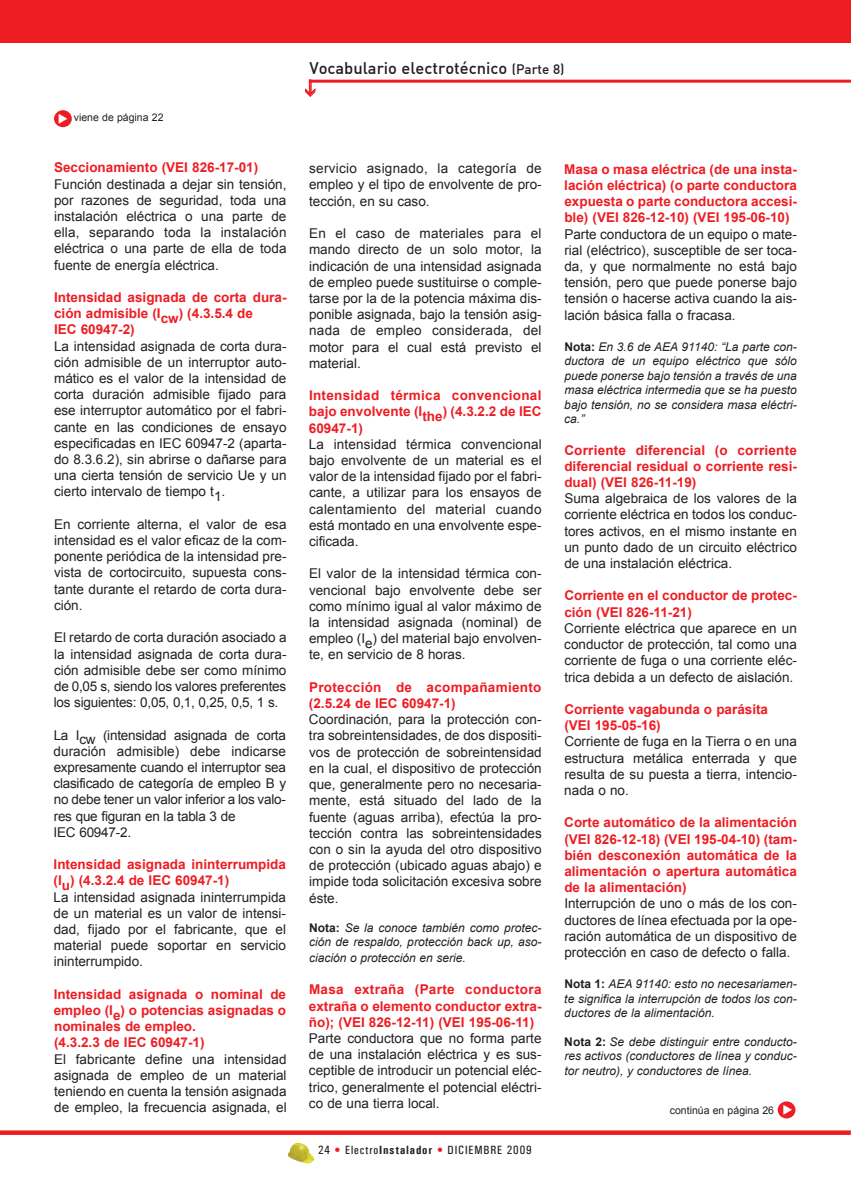
<style>
.page{position:relative;width:851px;height:1191px;background:#fff}
.page>*{position:absolute;margin:0;border:0;box-sizing:border-box;transform-origin:0 0}
.t1{font:500 16.5px "DIN";color:#231f20}
.t2{font:13.5px/16.2px "Arial";color:#231f20;text-align:justify}
.t3{font:700 13.5px/16.2px "Arial";color:#ee1d23}
.t4{font:700 13.5px/16.2px "Arial";letter-spacing:.02em;color:#ee1d23}
.t5{font:italic 12px/14.4px "Arial";color:#231f20;text-align:justify}
.t6{font:12px "Univers Condensed";letter-spacing:.07em;color:#231f20}
.t7{font:10.5px "Arial";color:#231f20}
.s1{color:#fff}
.s2{font-size:13.5px}
.s3{font-weight:700;font-style:normal}
.s4{color:#ee1d23}
.s5{font-family:"Univers";font-weight:700;font-stretch:condensed}
</style>
<div class="page">
<img style="left:288px;top:1142px;width:26px;height:21px">
<div style="left:0;top:0;width:850px;height:43px;background:#ee1d23"></div>
<div style="left:0;top:1130px;width:850px;height:5px;background:#ee1d23"></div>
<div style="left:54px;top:110px;width:18px;height:17px;background:#ee1d23;border-radius:50%"></div>
<hr style="left:309px;top:80px;width:541px;height:3px;background:#ee1d23">
<div style="left:777px;top:1101px;width:18px;height:17px;background:#ee1d23;border-radius:50%"></div>
<svg style="left:305px;top:79px;width:11px;height:18px"></svg>
<p class="t7" style="left:58px;top:112px;width:107px"><span class="s1">◆</span> viene de página 22</p>
<p class="t3" style="left:54px;top:159px;width:206px">Seccionamiento (VEI 826-17-01)</p>
<p class="t2" style="left:54px;top:176px;width:234px">Función destinada a dejar sin tensión, por razones de seguridad, toda una instalación eléctrica o una parte de ella, separando toda la instalación eléctrica o una parte de ella de toda fuente de energía eléctrica.</p>
<p class="t3" style="left:54px;top:289px;width:233px">Intensidad asignada de corta dura&shy;ción admisible (Icw) (4.3.5.4 de<br>IEC 60947-2)</p>
<p class="t2" style="left:54px;top:338px;width:234px">La intensidad asignada de corta dura&shy;ción admisible de un interruptor auto&shy;mático es el valor de la intensidad de corta duración admisible fijado para ese interruptor automático por el fabri&shy;cante en las condiciones de ensayo especificadas en IEC 60947-2 (aparta&shy;do 8.3.6.2), sin abrirse o dañarse para una cierta tensión de servicio Ue y un cierto intervalo de tiempo t1.</p>
<p class="t2" style="left:54px;top:516px;width:234px">En corriente alterna, el valor de esa intensidad es el valor eficaz de la com&shy;ponente periódica de la intensidad pre&shy;vista de cortocircuito, supuesta cons&shy;tante durante el retardo de corta dura&shy;ción.</p>
<p class="t2" style="left:54px;top:629px;width:234px">El retardo de corta duración asociado a la intensidad asignada de corta dura&shy;ción admisible debe ser como mínimo de 0,05 s, siendo los valores preferentes los siguientes: 0,05, 0,1, 0,25, 0,5, 1 s.</p>
<p class="t2" style="left:54px;top:726px;width:234px;text-align:left">La Icw (intensidad asignada de corta duración admisible) debe indicarse expresamente cuando el interruptor sea clasificado de categoría de empleo B y no debe tener un valor inferior a los valo&shy;res que figuran en la tabla 3 de<br>IEC 60947-2.</p>
<p class="t3" style="left:54px;top:856px;width:234px">Intensidad asignada ininterrumpida (Iu) (4.3.2.4 de IEC 60947-1)</p>
<p class="t2" style="left:54px;top:888px;width:234px">La intensidad asignada ininterrumpida de un material es un valor de intensi&shy;dad, fijado por el fabricante, que el material puede soportar en servicio ininterrumpido.</p>
<p class="t3" style="left:54px;top:986px;width:234px">Intensidad asignada o nominal de empleo (Ie) o potencias asignadas o nominales de empleo.<br>(4.3.2.3 de IEC 60947-1)</p>
<p class="t2" style="left:54px;top:1050px;width:234px">El fabricante define una intensidad asignada de empleo de un material teniendo en cuenta la tensión asignada de empleo, la frecuencia asignada, el</p>
<p class="t1" style="left:309px;top:62px;width:257px">Vocabulario electrotécnico <span class="s2">(Parte 8)</span></p>
<p class="t2" style="left:309px;top:160px;width:234px">servicio asignado, la categoría de empleo y el tipo de envolvente de pro&shy;tección, en su caso.</p>
<p class="t2" style="left:309px;top:225px;width:234px">En el caso de materiales para el mando directo de un solo motor, la indicación de una intensidad asignada de empleo puede sustituirse o comple&shy;tarse por la de la potencia máxima dis&shy;ponible asignada, bajo la tensión asig&shy;nada de empleo considerada, del motor para el cual está previsto el material.</p>
<p class="t3" style="left:309px;top:387px;width:234px;text-align:justify">Intensidad térmica convencional bajo envolvente (Ithe) (4.3.2.2 de IEC 60947-1)</p>
<p class="t2" style="left:309px;top:436px;width:234px">La intensidad térmica convencional bajo envolvente de un material es el valor de la intensidad fijado por el fabri&shy;cante, a utilizar para los ensayos de calentamiento del material cuando está montado en una envolvente espe&shy;cificada.</p>
<p class="t2" style="left:309px;top:565px;width:234px">El valor de la intensidad térmica con&shy;vencional bajo envolvente debe ser como mínimo igual al valor máximo de la intensidad asignada (nominal) de empleo (Ie) del material bajo envolven&shy;te, en servicio de 8 horas.</p>
<p class="t4" style="left:309px;top:679px;width:234px">Protección de acompañamiento (2.5.24 de IEC 60947-1)</p>
<p class="t2" style="left:309px;top:711px;width:234px">Coordinación, para la protección con&shy;tra sobreintensidades, de dos dispositi&shy;vos de protección de sobreintensidad en la cual, el dispositivo de protección que, generalmente pero no necesaria&shy;mente, está situado del lado de la fuente (aguas arriba), efectúa la pro&shy;tección contra las sobreintensidades con o sin la ayuda del otro dispositivo de protección (ubicado aguas abajo) e impide toda solicitación excesiva sobre éste.</p>
<p class="t5" style="left:309px;top:920px;width:233px;line-height:15px"><span class="s3">Nota:</span> Se la conoce también como protec&shy;ción de respaldo, protección back up, aso&shy;ciación o protección en serie.</p>
<p class="t3" style="left:309px;top:981px;width:234px;text-align:justify">Masa extraña (Parte conductora extraña o elemento conductor extra&shy;ño); (VEI 826-12-11) (VEI 195-06-11)</p>
<p class="t2" style="left:309px;top:1030px;width:234px">Parte conductora que no forma parte de una instalación eléctrica y es sus&shy;ceptible de introducir un potencial eléc&shy;trico, generalmente el potencial eléctri&shy;co de una tierra local.</p>
<p class="t6" style="left:318px;top:1143px;width:215px">24 <span class="s4">•</span> Electro<span class="s5">instalador</span> <span class="s4">•</span> DICIEMBRE 2009</p>
<p class="t3" style="left:564px;top:161px;width:234px;text-align:justify">Masa o masa eléctrica (de una insta&shy;lación eléctrica) (o parte conductora expuesta o parte conductora accesi&shy;ble) (VEI 826-12-10) (VEI 195-06-10)</p>
<p class="t2" style="left:564px;top:226px;width:234px">Parte conductora de un equipo o mate&shy;rial (eléctrico), susceptible de ser toca&shy;da, y que normalmente no está bajo tensión, pero que puede ponerse bajo tensión o hacerse activa cuando la ais&shy;lación básica falla o fracasa.</p>
<p class="t5" style="left:564px;top:339px;width:234px"><span class="s3">Nota:</span> En 3.6 de AEA 91140: “La parte con&shy;ductora de un equipo eléctrico que sólo puede ponerse bajo tensión a través de una masa eléctrica intermedia que se ha puesto bajo tensión, no se considera masa eléctri&shy;ca.”</p>
<p class="t3" style="left:564px;top:442px;width:234px;text-align:justify">Corriente diferencial (o corriente diferencial residual o corriente resi&shy;dual) (VEI 826-11-19)</p>
<p class="t2" style="left:564px;top:490px;width:234px">Suma algebraica de los valores de la corriente eléctrica en todos los conduc&shy;tores activos, en el mismo instante en un punto dado de un circuito eléctrico de una instalación eléctrica.</p>
<p class="t3" style="left:564px;top:587px;width:233px">Corriente en el conductor de protec&shy;ción (VEI 826-11-21)</p>
<p class="t2" style="left:564px;top:620px;width:234px">Corriente eléctrica que aparece en un conductor de protección, tal como una corriente de fuga o una corriente eléc&shy;trica debida a un defecto de aislación.</p>
<p class="t3" style="left:564px;top:701px;width:205px">Corriente vagabunda o parásita (VEI 195-05-16)</p>
<p class="t2" style="left:564px;top:733px;width:234px">Corriente de fuga en la Tierra o en una estructura metálica enterrada y que resulta de su puesta a tierra, intencio&shy;nada o no.</p>
<p class="t3" style="left:564px;top:814px;width:234px;text-align:justify">Corte automático de la alimentación (VEI 826-12-18) (VEI 195-04-10) (tam&shy;bién desconexión automática de la alimentación o apertura automática de la alimentación)</p>
<p class="t2" style="left:564px;top:895px;width:234px">Interrupción de uno o más de los con&shy;ductores de línea efectuada por la ope&shy;ración automática de un dispositivo de protección en caso de defecto o falla.</p>
<p class="t5" style="left:564px;top:977px;width:233px"><span class="s3">Nota 1:</span> AEA 91140: esto no necesariamen&shy;te significa la interrupción de todos los con&shy;ductores de la alimentación.</p>
<p class="t5" style="left:564px;top:1034px;width:233px"><span class="s3">Nota 2:</span> Se debe distinguir entre conducto&shy;res activos (conductores de línea y conduc&shy;tor neutro), y conductores de línea.</p>
<p class="t7" style="left:669px;top:1105px;width:125px">continúa en página 26 <span class="s1">◆</span></p>
</div>
